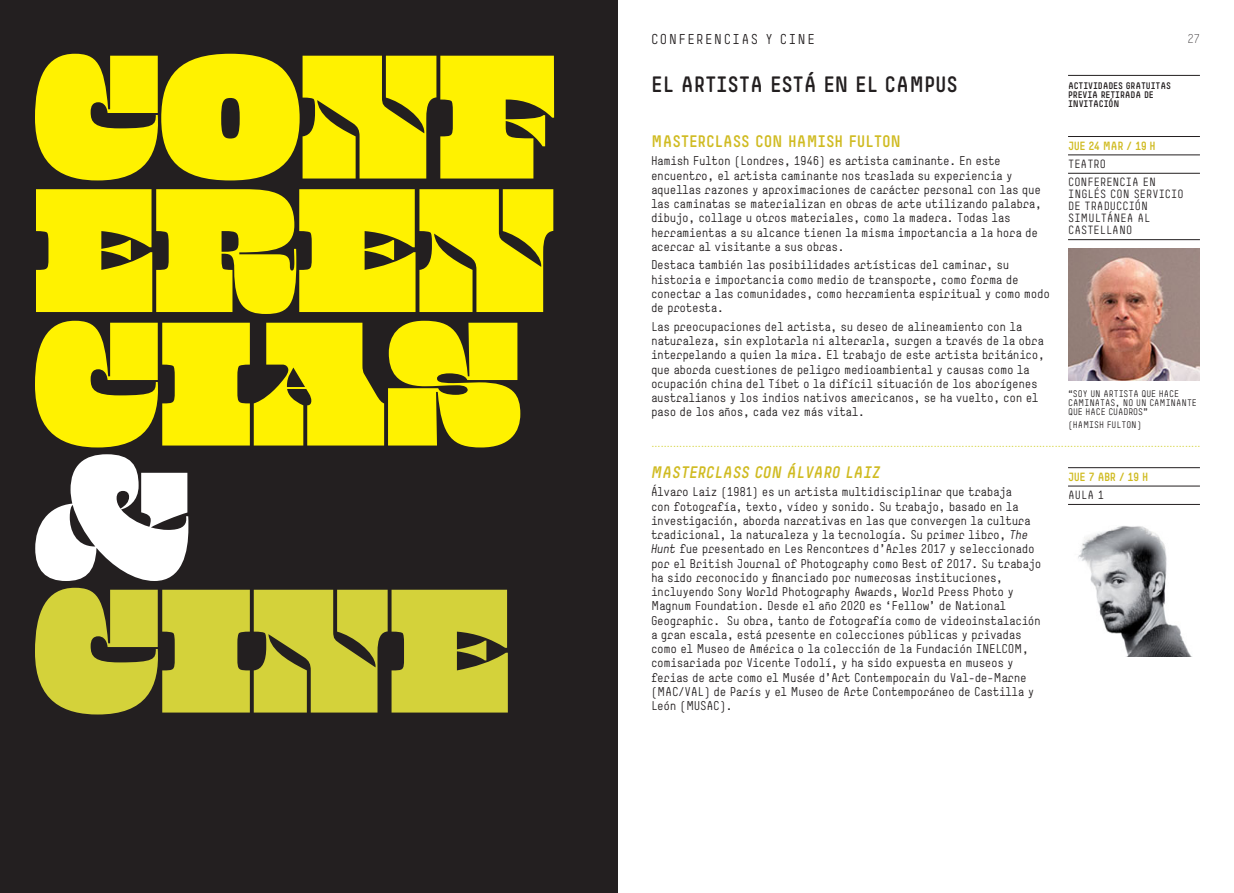
<style>
.page{position:relative;width:1234px;height:893px;background:#fff}
.page>*{position:absolute;margin:0;border:0;box-sizing:border-box;transform-origin:0 0}
.t1{font:900 195px "Beastly";color:#fff200}
.t2{font:900 195px "Beastly";color:#d4d23a}
.t3{font:900 195px "Beastly";color:#fff}
.t4{font:700 21px "Mun";letter-spacing:-.015em;color:#231f20}
.t5{font:700 15.75px "Mun";letter-spacing:-.015em;color:#d0bb22}
.t6{font:italic 700 15.75px "Mun";letter-spacing:-.015em;color:#d0bb22}
.t7{font:13.5px "Mun";letter-spacing:.105em;color:#231f20}
.t8{font:12px/14.2px "Mun";letter-spacing:-.03em;color:#231f20}
.t9{font:300 12px "Mun";color:#231f20}
.t10{font:11.25px "Times";color:#d4d23a}
.t11{font:11.25px/12px "Mun";letter-spacing:.005em;color:#231f20}
.t12{font:700 11.25px "Mun";letter-spacing:-.045em;color:#d0bb22}
.t13{font:9px/9px "Mun";letter-spacing:-.005em;color:#231f20}
.t14{font:700 9px/9px "Mun";letter-spacing:-.015em;color:#231f20}
.s1{font-style:italic}
</style>
<div class="page">
<div style="left:0;top:0;width:617px;height:893px;background:#231f20"></div>
<hr style="left:1067px;top:75px;width:132px;height:1px;background:#231f20">
<hr style="left:1067px;top:136px;width:132px;height:1px;background:#231f20">
<hr style="left:1067px;top:155px;width:132px;height:1px;background:#231f20">
<hr style="left:1067px;top:173px;width:132px;height:1px;background:#231f20">
<hr style="left:1067px;top:239px;width:132px;height:1px;background:#231f20">
<img style="left:1068px;top:249px;width:131px;height:132px">
<hr style="left:1067px;top:467px;width:132px;height:1px;background:#231f20">
<hr style="left:1067px;top:486px;width:132px;height:1px;background:#231f20">
<hr style="left:1067px;top:504px;width:132px;height:1px;background:#231f20">
<img style="left:1078px;top:526px;width:113px;height:130px">
<h1 class="t1" style="left:34px;top:45px;width:523px">CONF</h1>
<h1 class="t1" style="left:34px;top:178px;width:522px">EREN</h1>
<h1 class="t1" style="left:34px;top:312px;width:489px">CIAS</h1>
<h1 class="t3" style="left:34px;top:445px;width:160px">&amp;</h1>
<h1 class="t2" style="left:34px;top:579px;width:477px">CINE</h1>
<p class="t7" style="left:651px;top:34px;width:165px">CONFERENCIAS Y CINE</p>
<h2 class="t4" style="left:651px;top:76px;width:308px">EL ARTISTA ESTÁ EN EL CAMPUS</h2>
<h3 class="t5" style="left:651px;top:135px;width:251px">MASTERCLASS CON HAMISH FULTON</h3>
<p class="t8" style="left:651px;top:155px;width:392px">Hamish Fulton (Londres, 1946) es artista caminante. En este encuentro, el artista caminante nos traslada su experiencia y aquellas razones y aproximaciones de carácter personal con las que las caminatas se materializan en obras de arte utilizando palabra, dibujo, collage u otros materiales, como la madera. Todas las herramientas a su alcance tienen la misma importancia a la hora de acercar al visitante a sus obras.</p>
<p class="t8" style="left:651px;top:259px;width:400px">Destaca también las posibilidades artísticas del caminar, su historia e importancia como medio de transporte, como forma de conectar a las comunidades, como herramienta espiritual y como modo de protesta.</p>
<p class="t8" style="left:651px;top:321px;width:395px">Las preocupaciones del artista, su deseo de alineamiento con la naturaleza, sin explotarla ni alterarla, surgen a través de la obra interpelando a quien la mira. El trabajo de este artista británico, que aborda cuestiones de peligro medioambiental y causas como la ocupación china del Tíbet o la difícil situación de los aborígenes australianos y los indios nativos americanos, se ha vuelto, con el paso de los años, cada vez más vital.</p>
<p class="t14" style="left:1067px;top:82px;width:104px">ACTIVIDADES GRATUITAS<br>PREVIA RETIRADA DE<br>INVITACIÓN</p>
<p class="t9" style="left:1187px;top:34px;width:14px">27</p>
<p class="t12" style="left:1067px;top:141px;width:89px">JUE 24 MAR / 19 H</p>
<p class="t11" style="left:1067px;top:156px;width:89px;line-height:18.5px">TEATRO<br>CONFERENCIA EN</p>
<p class="t11" style="left:1067px;top:190px;width:117px">INGLÉS CON SERVICIO<br>DE TRADUCCIÓN<br>SIMULTÁNEA AL<br>CASTELLANO</p>
<p class="t13" style="left:1067px;top:390px;width:130px">“SOY UN ARTISTA QUE HACE<br>CAMINATAS, NO UN CAMINANTE<br>QUE HACE CUADROS”</p>
<p class="t13" style="left:1067px;top:421px;width:75px">(HAMISH FULTON)</p>
<p class="t10" style="left:651px;top:439px;width:550px">.................................................................................................................................................................................</p>
<h3 class="t6" style="left:651px;top:463px;width:231px">MASTERCLASS CON ÁLVARO LAIZ</h3>
<p class="t8" style="left:651px;top:486px;width:392px">Álvaro Laiz (1981) es un artista multidisciplinar que trabaja<br>con fotografía, texto, vídeo y sonido. Su trabajo, basado en la investigación, aborda narrativas en las que convergen la cultura tradicional, la naturaleza y la tecnología. Su primer libro, <span class="s1">The Hunt</span> fue presentado en Les Rencontres d’Arles 2017 y seleccionado por el British Journal of Photography como Best of 2017. Su trabajo ha sido reconocido y financiado por numerosas instituciones, incluyendo Sony World Photography Awards, World Press Photo y Magnum Foundation. Desde el año 2020 es ‘Fellow’ de National Geographic. Su obra, tanto de fotografía como de videoinstalación a gran escala, está presente en colecciones públicas y privadas como el Museo de América o la colección de la Fundación INELCOM, comisariada por Vicente Todolí, y ha sido expuesta en museos y ferias de arte como el Musée d’Art Contemporain du Val-de-Marne (MAC/VAL) de París y el Museo de Arte Contemporáneo de Castilla y León (MUSAC).</p>
<p class="t12" style="left:1067px;top:472px;width:82px">JUE 7 ABR / 19 H</p>
<p class="t11" style="left:1067px;top:490px;width:37px">AULA 1</p>
</div>
